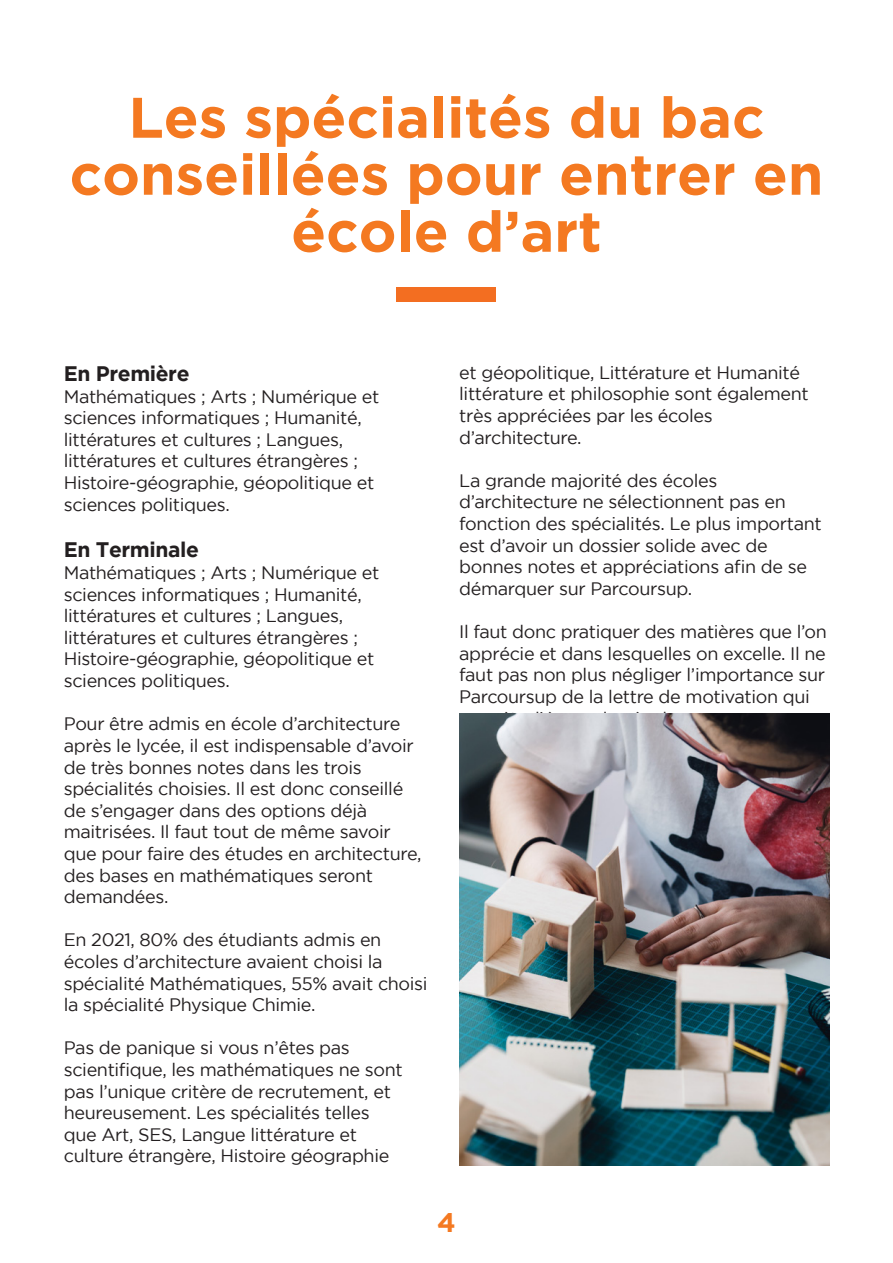
<style>
.page{position:relative;width:893px;height:1263px;background:#fff}
.page>*{position:absolute;margin:0;border:0;box-sizing:border-box;transform-origin:0 0}
.t1{font:700 57px/57px "Gotham";color:#f47921;text-align:center}
.t2{font:700 27px "Gotham";color:#f47921}
.t3{font:700 21px "Gotham";letter-spacing:-.02em;color:#231f20}
.t4{font:18px/21.6px "Gotham";letter-spacing:-.02em;color:#231f20}
</style>
<div class="page">
<div style="left:397px;top:287px;width:99px;height:15px;background:#f36e21"></div>
<img style="left:459px;top:713px;width:370px;height:452px">
<p class="t1" style="left:70px;top:88px;width:755px">Les spécialités du bac conseillées pour entrer en école d’art</p>
<p class="t3" style="left:64px;top:361px;width:127px">En Première</p>
<p class="t4" style="left:64px;top:385px;width:317px">Mathématiques ; Arts ; Numérique et sciences informatiques ; Humanité, littératures et cultures ; Langues, littératures et cultures étrangères ; Histoire-géographie, géopolitique et sciences politiques.</p>
<p class="t3" style="left:64px;top:538px;width:137px">En Terminale</p>
<p class="t4" style="left:64px;top:562px;width:317px">Mathématiques ; Arts ; Numérique et sciences informatiques ; Humanité, littératures et cultures ; Langues, littératures et cultures étrangères ; Histoire-géographie, géopolitique et sciences politiques.</p>
<p class="t4" style="left:64px;top:713px;width:359px">Pour être admis en école d’architecture après le lycée, il est indispensable d’avoir de très bonnes notes dans les trois spécialités choisies. Il est donc conseillé de s’engager dans des options déjà maitrisées. Il faut tout de même savoir que pour faire des études en architecture, des bases en mathématiques seront demandées.</p>
<p class="t4" style="left:64px;top:929px;width:365px">En 2021, 80% des étudiants admis en écoles d’architecture avaient choisi la spécialité Mathématiques, 55% avait choisi la spécialité Physique Chimie.</p>
<p class="t4" style="left:64px;top:1037px;width:340px">Pas de panique si vous n’êtes pas scientifique, les mathématiques ne sont pas l’unique critère de recrutement, et heureusement. Les spécialités telles que Art, SES, Langue littérature et culture étrangère, Histoire géographie</p>
<p class="t4" style="left:459px;top:361px;width:351px">et géopolitique, Littérature et Humanité littérature et philosophie sont également très appréciées par les écoles d’architecture.</p>
<p class="t4" style="left:459px;top:469px;width:364px">La grande majorité des écoles d’architecture ne sélectionnent pas en fonction des spécialités. Le plus important est d’avoir un dossier solide avec de bonnes notes et appréciations afin de se démarquer sur Parcoursup.</p>
<p class="t4" style="left:459px;top:621px;width:369px;text-align:justify">Il faut donc pratiquer des matières que l’on apprécie et dans lesquelles on excelle. Il ne faut pas non plus négliger l’importance sur Parcoursup de la lettre de motivation qui</p>
<p class="t2" style="left:437px;top:1206px;width:20px">4</p>
</div>
